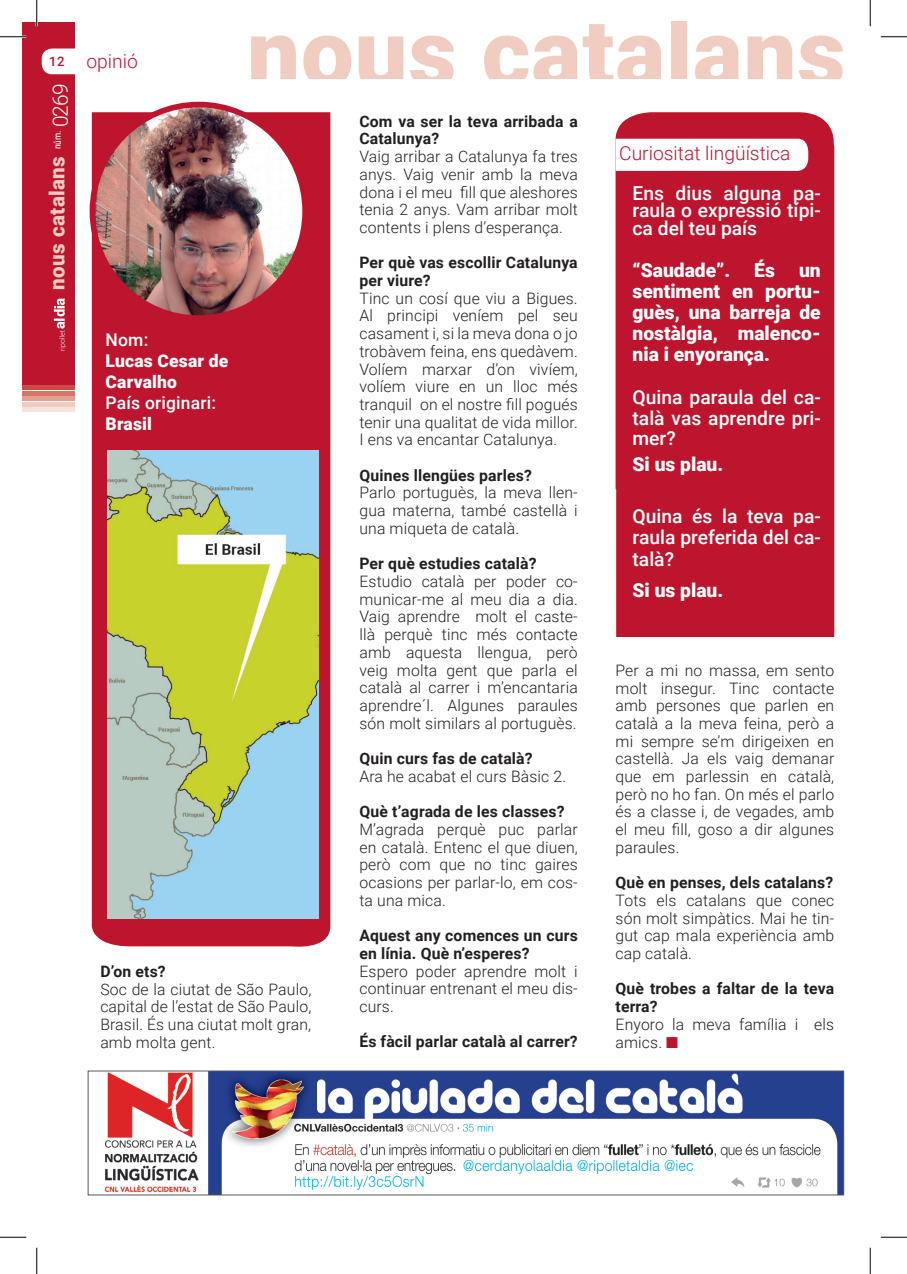
<style>
.page{position:relative;width:907px;height:1274px;background:#fff}
.page>*{position:absolute;margin:0;border:0;box-sizing:border-box;transform-origin:0 0}
.t1{font:900 93.8px "Roboto";letter-spacing:.01em;color:#f1ccc1}
.t2{font:900 21px "Roboto";letter-spacing:.02em;color:#f1ccc1}
.t3{font:500 19.25px/17.5px "Roboto";color:#fff}
.t4{font:900 19.25px/21px "Roboto";color:#fff;text-align:justify}
.t5{font:300 19.25px "Roboto";color:#bd152e}
.t6{font:900 17.5px/21px "Roboto";letter-spacing:.01em;color:#fff}
.t7{font:500 17.5px "Roboto";letter-spacing:.01em;color:#fff}
.t8{font:300 15.75px/17.7px "Roboto";letter-spacing:.01em;color:#231f20;text-align:justify}
.t9{font:700 15.75px/17.7px "Roboto";letter-spacing:.01em;color:#231f20}
.t10{font:500 13.12px "Roboto";color:#bd152e}
.t11{font:9.62px "Roboto Condensed";color:#fff}
.s1{font-family:"Roboto";font-weight:300;font-size:21px}
.s2{color:#bd152e}
</style>
<div class="page">
<div style="left:22px;top:22px;width:52px;height:363px;background:#bd152e"></div>
<div style="left:22px;top:385px;width:53px;height:5px;background:#c94c4a"></div>
<div style="left:22px;top:396px;width:53px;height:5px;background:#e39f90"></div>
<div style="left:22px;top:407px;width:53px;height:5px;background:#f6e3dd"></div>
<div style="left:22px;top:391px;width:53px;height:5px;background:#d57669"></div>
<div style="left:22px;top:402px;width:53px;height:5px;background:#f1ccc1"></div>
<div style="left:42px;top:49px;width:126px;height:25px;background:#fff;border-radius:10px"></div>
<svg style="left:54px;top:298px;width:12px;height:53px"></svg>
<div style="left:92px;top:112px;width:238px;height:835px;background:#bd152e"></div>
<div style="left:615px;top:112px;width:219px;height:525px;background:#bd152e"></div>
<svg style="left:615px;top:139px;width:193px;height:32px"></svg>
<img style="left:95px;top:105px;width:208px;height:213px">
<div style="left:90px;top:102px;width:218px;height:219px;border:6px solid #bd152e;border-radius:50%"></div>
<img style="left:107px;top:451px;width:211px;height:468px">
<img style="left:104px;top:1073px;width:738px;height:120px">
<div style="left:88px;top:1071px;width:756px;height:124px;border:1px solid #57585a"></div>
<hr style="left:0;top:36px;width:26px;height:2px;background:#fff">
<hr style="left:36px;top:0;width:2px;height:26px;background:#fff">
<svg style="left:0;top:36px;width:26px;height:1px"></svg>
<svg style="left:881px;top:36px;width:26px;height:1px"></svg>
<svg style="left:0;top:1237px;width:26px;height:1px"></svg>
<svg style="left:881px;top:1237px;width:26px;height:1px"></svg>
<svg style="left:36px;top:0;width:1px;height:26px"></svg>
<svg style="left:36px;top:1248px;width:1px;height:26px"></svg>
<svg style="left:870px;top:0;width:1px;height:26px"></svg>
<svg style="left:870px;top:1248px;width:1px;height:26px"></svg>
<p class="t10" style="left:49px;top:52px;width:17px">12</p>
<p class="t11" style="left:51px;top:149px;width:67px;rotate:-90deg">núm. <span class="s1">0269</span></p>
<h2 class="t2" style="left:42px;top:290px;width:135px;rotate:-90deg">nous catalans</h2>
<p class="t5" style="left:86px;top:47px;width:53px">opinió</p>
<h1 class="t1" style="left:247px;top:-13px;width:600px">nous catalans</h1>
<p class="t7" style="left:106px;top:328px;width:44px">Nom:</p>
<p class="t6" style="left:106px;top:350px;width:124px">Lucas Cesar de<br>Carvalho</p>
<p class="t7" style="left:106px;top:391px;width:112px">País originari:</p>
<p class="t6" style="left:106px;top:413px;width:48px">Brasil</p>
<p class="t9" style="left:100px;top:962px;width:67px">D’on ets?</p>
<p class="t8" style="left:100px;top:980px;width:213px">Soc de la ciutat de São Paulo, capital de l’estat de São Paulo, Brasil. És una ciutat molt gran, amb molta gent.</p>
<p class="t9" style="left:359px;top:112px;width:220px">Com va ser la teva arribada a<br>Catalunya?</p>
<p class="t8" style="left:359px;top:147px;width:220px">Vaig arribar a Catalunya fa tres anys. Vaig venir amb la meva dona i el meu fill que aleshores tenia 2 anys. Vam arribar molt contents i plens d’esperança.</p>
<p class="t9" style="left:359px;top:253px;width:220px">Per què vas escollir Catalunya per viure?</p>
<p class="t8" style="left:359px;top:289px;width:220px">Tinc un cosí que viu a Bigues.<br>Al principi veníem pel seu casament i, si la meva dona o jo trobàvem feina, ens quedàvem.<br>Volíem marxar d’on vivíem, volíem viure en un lloc més tranquil on el nostre fill pogués tenir una qualitat de vida millor.<br>I ens va encantar Catalunya.</p>
<p class="t9" style="left:359px;top:466px;width:174px">Quines llengües parles?</p>
<p class="t8" style="left:359px;top:483px;width:220px">Parlo portuguès, la meva llen&shy;gua materna, també castellà i una miqueta de català.</p>
<p class="t9" style="left:359px;top:554px;width:179px">Per què estudies català?</p>
<p class="t8" style="left:359px;top:572px;width:220px">Estudio català per poder co&shy;municar-me al meu dia a dia.<br>Vaig aprendre molt el caste&shy;llà perquè tinc més contacte amb aquesta llengua, però veig molta gent que parla el català al carrer i m’encantaria aprendre´l. Algunes paraules són molt similars al portuguès.</p>
<p class="t9" style="left:359px;top:749px;width:175px">Quin curs fas de català?</p>
<p class="t8" style="left:359px;top:767px;width:208px">Ara he acabat el curs Bàsic 2.</p>
<p class="t9" style="left:359px;top:802px;width:207px">Què t’agrada de les classes?</p>
<p class="t8" style="left:359px;top:820px;width:220px">M’agrada perquè puc parlar en català. Entenc el que diuen, però com que no tinc gaires ocasions per parlar-lo, em cos&shy;ta una mica.</p>
<p class="t9" style="left:359px;top:926px;width:220px">Aquest any comences un curs en línia. Què n’esperes?</p>
<p class="t8" style="left:359px;top:962px;width:220px">Espero poder aprendre molt i continuar entrenant el meu dis&shy;curs.</p>
<p class="t9" style="left:359px;top:1032px;width:220px">És fàcil parlar català al carrer?</p>
<p class="t5" style="left:619px;top:140px;width:173px">Curiositat lingüística</p>
<p class="t3" style="left:632px;top:183px;width:190px;text-align:justify">Ens dius alguna pa&shy;raula o expressió típi&shy;ca del teu país</p>
<p class="t4" style="left:632px;top:259px;width:99px">“Saudade”.</p>
<p class="t4" style="left:632px;top:259px;width:190px;text-indent:122px">És un sentiment en portu&shy;guès, una barreja de nostàlgia, malenco&shy;nia i enyorança.</p>
<p class="t3" style="left:632px;top:386px;width:190px;line-height:21px">Quina paraula del ca&shy;talà vas aprendre pri-</p>
<p class="t3" style="left:632px;top:428px;width:45px">mer?</p>
<p class="t4" style="left:632px;top:453px;width:92px">Si us plau.</p>
<p class="t3" style="left:632px;top:504px;width:190px;line-height:21px">Quina és la teva pa&shy;raula preferida del ca-</p>
<p class="t3" style="left:632px;top:550px;width:43px">talà?</p>
<p class="t4" style="left:632px;top:579px;width:92px">Si us plau.</p>
<p class="t8" style="left:615px;top:661px;width:220px">Per a mi no massa, em sento molt insegur. Tinc contacte amb persones que parlen en català a la meva feina, però a mi sempre se’m dirigeixen en castellà. Ja els vaig demanar que em parlessin en català, però no ho fan. On més el parlo és a classe i, de vegades, amb el meu fill, goso a dir algunes paraules.</p>
<p class="t9" style="left:615px;top:873px;width:219px">Què en penses, dels catalans?</p>
<p class="t8" style="left:615px;top:891px;width:220px">Tots els catalans que conec són molt simpàtics. Mai he tin&shy;gut cap mala experiència amb cap català.</p>
<p class="t9" style="left:615px;top:979px;width:220px">Què trobes a faltar de la teva terra?</p>
<p class="t8" style="left:615px;top:1015px;width:220px">Enyoro la meva família i els amics. <span class="s2">■</span></p>
</div>
